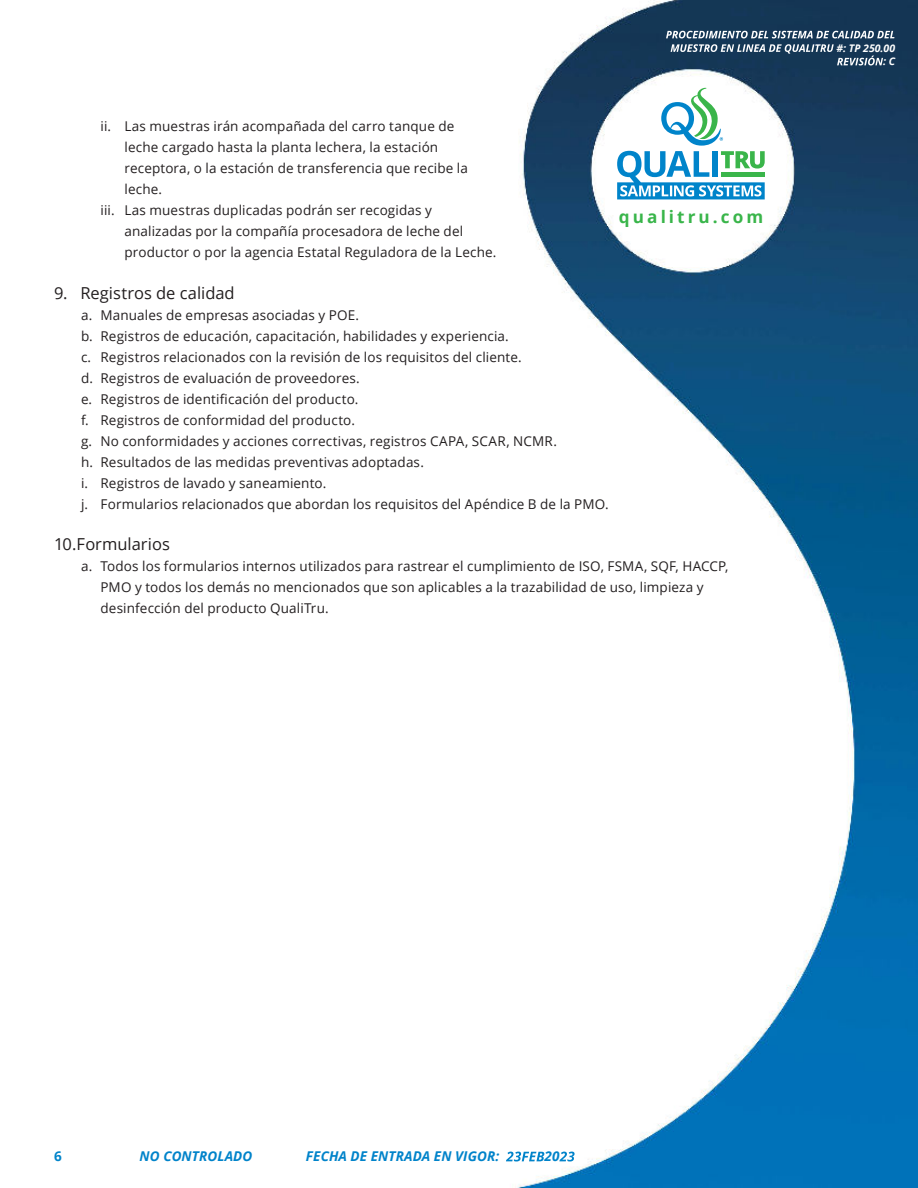
<style>
.page{position:relative;width:918px;height:1188px;background:#fff}
.page>*{position:absolute;margin:0;border:0;box-sizing:border-box;transform-origin:0 0}
.t1{font:700 17.1px "Open Sans";letter-spacing:.18em;color:#39b54a}
.t2{font:16.5px "Open Sans";color:#231f20}
.t3{font:13.5px/21px "Open Sans";letter-spacing:.01em;color:#231f20}
.t4{font:italic 700 13.5px "Open Sans";letter-spacing:.01em;color:#0083ca}
.t5{font:700 13.5px "Open Sans";color:#0084ca}
.t6{font:italic 700 10.5px/13.5px "Open Sans";color:#fff;text-align:right}
</style>
<div class="page">
<img style="left:509px;top:0;width:409px;height:1188px">
<svg style="left:506px;top:1152px;width:38px;height:10px"></svg>
<svg style="left:559px;top:1152px;width:16px;height:10px"></svg>
<svg style="left:666px;top:31px;width:228px;height:7px"></svg>
<svg style="left:671px;top:44px;width:212px;height:21px;background:#395670"></svg>
<svg style="left:617px;top:88px;width:148px;height:111px"></svg>
<p class="t3" style="left:100px;top:117px;width:355px">ii. Las muestras irán acompañada del carro tanque de</p>
<p class="t3" style="left:124px;top:138px;width:315px">leche cargado hasta la planta lechera, la estación</p>
<p class="t3" style="left:124px;top:159px;width:345px">receptora, o la estación de transferencia que recibe la</p>
<p class="t3" style="left:124px;top:180px;width:39px">leche.</p>
<p class="t3" style="left:100px;top:201px;width:333px">iii. Las muestras duplicadas podrán ser recogidas y</p>
<p class="t3" style="left:124px;top:222px;width:340px">analizadas por la compañía procesadora de leche del</p>
<p class="t3" style="left:124px;top:243px;width:373px">productor o por la agencia Estatal Reguladora de la Leche.</p>
<p class="t2" style="left:54px;top:286px;width:182px">9. Registros de calidad</p>
<p class="t3" style="left:81px;top:305px;width:529px">a. Manuales de empresas asociadas y POE.<br>b. Registros de educación, capacitación, habilidades y experiencia.<br>c. Registros relacionados con la revisión de los requisitos del cliente.<br>d. Registros de evaluación de proveedores.<br>e. Registros de identificación del producto.<br>f. Registros de conformidad del producto.<br>g. No conformidades y acciones correctivas, registros CAPA, SCAR, NCMR.<br>h. Resultados de las medidas preventivas adoptadas.<br>i. Registros de lavado y saneamiento.<br>j. Formularios relacionados que abordan los requisitos del Apéndice B de la PMO.</p>
<p class="t2" style="left:54px;top:537px;width:117px">10.Formularios</p>
<p class="t3" style="left:100px;top:557px;width:629px;text-indent:-20px">a. Todos los formularios internos utilizados para rastrear el cumplimiento de ISO, FSMA, SQF, HACCP,<br>PMO y todos los demás no mencionados que son aplicables a la trazabilidad de uso, limpieza y desinfección del producto QualiTru.</p>
<p class="t1" style="left:619px;top:209px;width:146px">qualitru.com</p>
<p class="t6" style="left:836px;top:41px;width:60px">#: TP 250.00 : C</p>
<p class="t5" style="left:54px;top:1150px;width:9px">6</p>
<p class="t4" style="left:139px;top:1149px;width:114px">NO CONTROLADO</p>
<p class="t4" style="left:306px;top:1149px;width:195px">FECHA DE ENTRADA EN VIGOR:</p>
<p class="t4" style="left:545px;top:1149px;width:16px">20</p>
</div>
